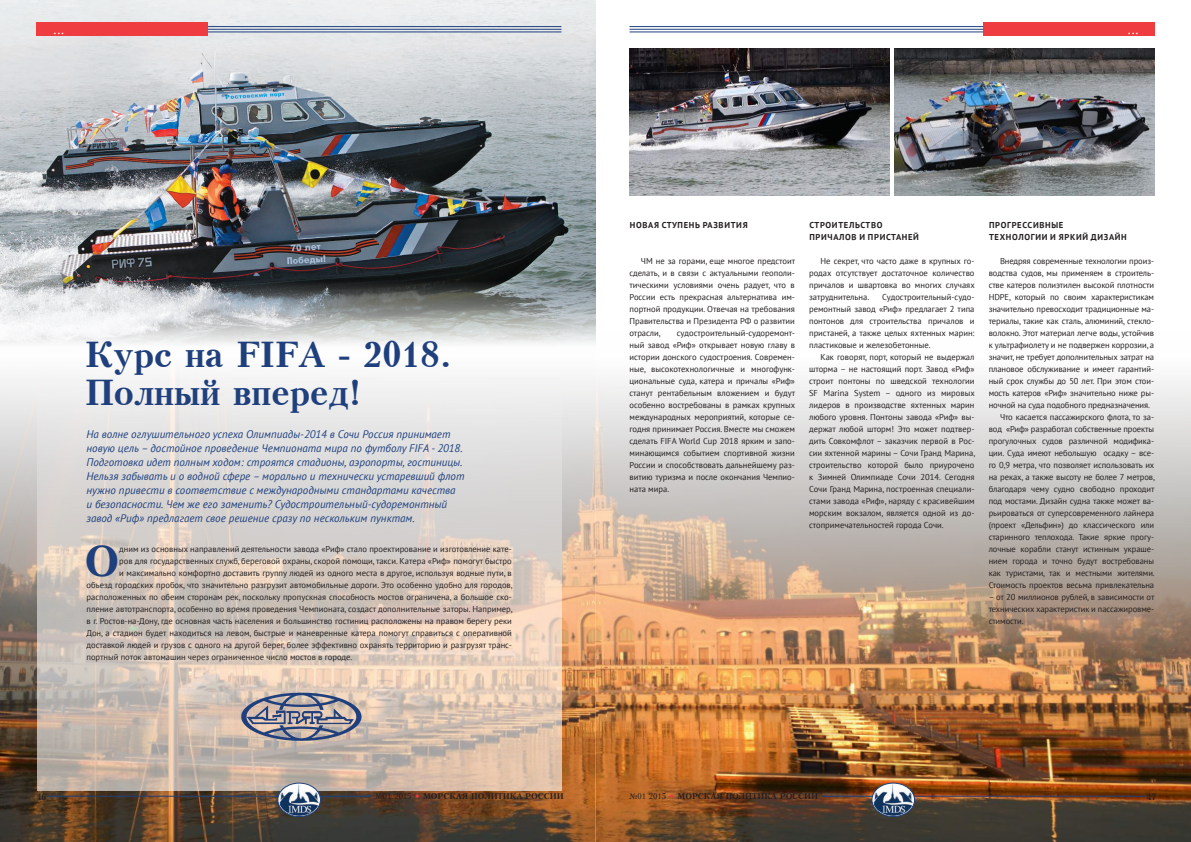
<style>
.page{position:relative;width:1191px;height:842px;background:#fff}
.page>*{position:absolute;margin:0;border:0;box-sizing:border-box;transform-origin:0 0}
.t1{font:42.8px "Petersburg Bold Cyrillic";color:#1f407d}
.t2{font:700 36px/38px "Peterburg";color:#1f407d}
.t3{font:14px "PT Sans";color:#fff}
.t4{font:italic 11px/14px "PT Sans";color:#1f407d}
.t5{font:9px "Petersburg Bold Cyrillic";color:#231f20}
.t6{font:8.6px/12px "PT Sans";letter-spacing:-.01em;color:#231f20;text-align:justify}
.t7{font:700 8.6px/12px "PT Sans";letter-spacing:.08em;color:#231f20}
.t8{font:8.2px "Petersburg Bold Cyrillic";color:#231f20}
.s1{font-family:"Times New Roman"}
.s2{font-family:"Petersburg Cyrillic"}
.s3{color:#ee3a41}
</style>
<div class="page">
<img style="left:0;top:333px;width:1191px;height:509px">
<img style="left:0;top:0;width:595px;height:382px">
<svg style="left:37px;top:367px;width:524px;height:424px;background:#dad0c7"></svg>
<svg style="left:241px;top:693px;width:120px;height:48px;background:#99959e"></svg>
<img style="left:894px;top:48px;width:260px;height:148px">
<img style="left:629px;top:48px;width:260px;height:148px">
<hr style="left:48px;top:796px;width:324px;height:1px;background:#1f407d">
<hr style="left:821px;top:796px;width:325px;height:1px;background:#1f407d">
<div style="left:37px;top:23px;width:171px;height:13px;background:#ee3c41"></div>
<hr style="left:208px;top:26px;width:353px;height:1px;background:#1f407d">
<hr style="left:208px;top:29px;width:353px;height:1px;background:#1f407d">
<hr style="left:208px;top:32px;width:353px;height:1px;background:#1f407d">
<img style="left:278px;top:783px;width:42px;height:33px">
<div style="left:277px;top:783px;width:44px;height:34px;border:1px solid #1f407d;border-radius:50%"></div>
<img style="left:872px;top:783px;width:42px;height:33px">
<div style="left:871px;top:783px;width:44px;height:34px;border:1px solid #1f407d;border-radius:50%"></div>
<div style="left:982px;top:23px;width:172px;height:13px;background:#ee3c41"></div>
<hr style="left:629px;top:26px;width:354px;height:1px;background:#1f407d">
<hr style="left:629px;top:29px;width:354px;height:1px;background:#1f407d">
<hr style="left:629px;top:32px;width:354px;height:1px;background:#1f407d">
<h3 class="t3" style="left:53px;top:20px;width:12px">...</h3>
<h3 class="t3" style="left:1127px;top:20px;width:12px">...</h3>
<h2 class="t2" style="left:85px;top:335px;width:368px">Курс на FIFA - 2018.<br>Полный вперед!</h2>
<p class="t4" style="left:86px;top:427px;width:379px">На волне оглушительного успеха Олимпиады-2014 в Сочи Россия принимает новую цель – достойное проведение Чемпионата мира по футболу FIFA - 2018.<br>Подготовка идет полным ходом: строятся стадионы, аэропорты, гостиницы.<br>Нельзя забывать и о водной сфере – морально и технически устаревший флот нужно привести в соответствие с международными стандартами качества<br>и безопасности. Чем же его заменить? Судостроительный-судоремонтный завод «Риф» предлагает свое решение сразу по нескольким пунктам.</p>
<h1 class="t1" style="left:84px;top:537px;width:36px">О</h1>
<p class="t6" style="left:119px;top:543px;width:394px">дним из основных направлений деятельности завода «Риф» стало проектирование и изготовление кате-</p>
<p class="t6" style="left:119px;top:555px;width:394px">ров для государственных служб, береговой охраны, скорой помощи, такси. Катера «Риф» помогут быстро</p>
<p class="t6" style="left:119px;top:567px;width:394px">и максимально комфортно доставить группу людей из одного места в другое, используя водные пути, в</p>
<p class="t6" style="left:86px;top:579px;width:427px">объезд городских пробок, что значительно разгрузит автомобильные дороги. Это особенно удобно для городов,</p>
<p class="t6" style="left:86px;top:591px;width:427px">расположенных по обеим сторонам рек, поскольку пропускная способность мостов ограничена, а большое ско-</p>
<p class="t6" style="left:86px;top:603px;width:427px">пление автотранспорта, особенно во время проведения Чемпионата, создаст дополнительные заторы. Например,</p>
<p class="t6" style="left:86px;top:615px;width:427px">в г. Ростов-на-Дону, где основная часть населения и большинство гостиниц расположены на правом берегу реки</p>
<p class="t6" style="left:86px;top:627px;width:427px">Дон, а стадион будет находиться на левом, быстрые и маневренные катера помогут справиться с оперативной</p>
<p class="t6" style="left:86px;top:639px;width:427px">доставкой людей и грузов с одного на другой берег, более эффективно охранять территорию и разгрузят транс-</p>
<p class="t6" style="left:86px;top:651px;width:267px">портный поток автомашин через ограниченное число мостов в городе.</p>
<p class="t7" style="left:630px;top:219px;width:119px">НОВАЯ СТУПЕНЬ РАЗВИТИЯ</p>
<p class="t6" style="left:629px;top:255px;width:167px;text-indent:11px">ЧМ не за горами, еще многое предстоит сделать, и в связи с актуальными геополи&shy;тическими условиями очень радует, что в России есть прекрасная альтернатива им&shy;портной продукции. Отвечая на требования Правительства и Президента РФ о развитии отрасли,</p>
<p class="t6" style="left:629px;top:327px;width:167px;text-indent:47px">судостроительный-судоремонт&shy;ный завод «Риф» открывает новую главу в истории донского судостроения. Современ&shy;ные, высокотехнологичные и многофунк&shy;циональные суда, катера и причалы «Риф» станут рентабельным вложением и будут особенно востребованы в рамках крупных международных мероприятий, которые се&shy;годня принимает Россия. Вместе мы сможем сделать FIFA World Cup 2018 ярким и запо&shy;минающимся событием спортивной жизни России и способствовать дальнейшему раз&shy;витию туризма и после окончания Чемпио&shy;ната мира.</p>
<p class="t7" style="left:809px;top:219px;width:111px">СТРОИТЕЛЬСТВО<br>ПРИЧАЛОВ И ПРИСТАНЕЙ</p>
<p class="t6" style="left:809px;top:255px;width:167px;text-indent:11px">Не секрет, что часто даже в крупных го&shy;родах отсутствует достаточное количество причалов и швартовка во многих случаях затруднительна.</p>
<p class="t6" style="left:809px;top:291px;width:167px;text-indent:73px">Судостроительный-судо&shy;ремонтный завод «Риф» предлагает 2 типа понтонов для строительства причалов и пристаней, а также целых яхтенных марин: пластиковые и железобетонные.</p>
<p class="t6" style="left:809px;top:351px;width:167px;text-indent:11px">Как говорят, порт, который не выдержал шторма – не настоящий порт. Завод «Риф» строит понтоны по шведской технологии SF Marina System – одного из мировых лидеров в производстве яхтенных марин любого уровня. Понтоны завода «Риф» вы&shy;держат любой шторм! Это может подтвер&shy;дить Совкомфлот – заказчик первой в Рос&shy;сии яхтенной марины – Сочи Гранд Марина, строительство которой было приурочено к Зимней Олимпиаде Сочи 2014. Сегодня Сочи Гранд Марина, построенная специали&shy;стами завода «Риф», наряду с красивейшим морским вокзалом, является одной из до&shy;стопримечательностей города Сочи.</p>
<p class="t7" style="left:989px;top:219px;width:139px">ПРОГРЕССИВНЫЕ<br>ТЕХНОЛОГИИ И ЯРКИЙ ДИЗАЙН</p>
<p class="t6" style="left:1000px;top:255px;width:156px">Внедряя современные технологии произ-</p>
<p class="t6" style="left:988px;top:267px;width:167px">водства судов, мы применяем в строитель-</p>
<p class="t6" style="left:988px;top:279px;width:167px">стве катеров полиэтилен высокой плотности</p>
<p class="t6" style="left:988px;top:291px;width:167px">HDPE, который по своим характеристикам</p>
<p class="t6" style="left:988px;top:303px;width:167px">значительно превосходит традиционные ма-</p>
<p class="t6" style="left:988px;top:315px;width:167px">териалы, такие как сталь, алюминий, стекло-</p>
<p class="t6" style="left:988px;top:327px;width:167px">волокно. Этот материал легче воды, устойчив</p>
<p class="t6" style="left:988px;top:339px;width:167px">к ультрафиолету и не подвержен коррозии, а</p>
<p class="t6" style="left:988px;top:351px;width:167px">значит, не требует дополнительных затрат на</p>
<p class="t6" style="left:988px;top:363px;width:167px">плановое обслуживание и имеет гарантий-</p>
<p class="t6" style="left:988px;top:375px;width:167px">ный срок службы до 50 лет. При этом стои-</p>
<p class="t6" style="left:988px;top:387px;width:167px">мость катеров «Риф» значительно ниже ры-</p>
<p class="t6" style="left:988px;top:399px;width:163px">ночной на суда подобного предназначения.</p>
<p class="t6" style="left:1000px;top:411px;width:156px">Что касается пассажирского флота, то за-</p>
<p class="t6" style="left:988px;top:423px;width:167px">вод «Риф» разработал собственные проекты</p>
<p class="t6" style="left:988px;top:435px;width:167px">прогулочных судов различной модифика-</p>
<p class="t6" style="left:988px;top:447px;width:167px">ции. Суда имеют небольшую осадку – все-</p>
<p class="t6" style="left:988px;top:459px;width:167px">го 0,9 метра, что позволяет использовать их</p>
<p class="t6" style="left:988px;top:471px;width:168px">на реках, а также высоту не более 7 метров,</p>
<p class="t6" style="left:988px;top:483px;width:167px">благодаря чему судно свободно проходит</p>
<p class="t6" style="left:988px;top:495px;width:167px">под мостами. Дизайн судна также может ва-</p>
<p class="t6" style="left:988px;top:507px;width:167px">рьироваться от суперсовременного лайнера</p>
<p class="t6" style="left:988px;top:519px;width:167px">(проект «Дельфин») до классического или</p>
<p class="t6" style="left:988px;top:531px;width:167px">старинного теплохода. Такие яркие прогу-</p>
<p class="t6" style="left:988px;top:543px;width:167px">лочные корабли станут истинным украше-</p>
<p class="t6" style="left:988px;top:555px;width:167px">нием города и точно будут востребованы</p>
<p class="t6" style="left:988px;top:567px;width:168px">как туристами, так и местными жителями.</p>
<p class="t6" style="left:988px;top:579px;width:167px">Стоимость проектов весьма привлекательна</p>
<p class="t6" style="left:988px;top:591px;width:167px">– от 20 миллионов рублей, в зависимости от технических характеристик и пассажировме&shy;стимости.</p>
<p class="t5" style="left:37px;top:791px;width:11px">46</p>
<p class="t8" style="left:375px;top:791px;width:190px"><span class="s1">№</span><span class="s2">01 2015</span> <span class="s3">•</span> МОРСКАЯ ПОЛИТИКА РОССИИ</p>
<p class="t8" style="left:629px;top:791px;width:190px"><span class="s1">№</span><span class="s2">01 2015</span> <span class="s3">•</span> МОРСКАЯ ПОЛИТИКА РОССИИ</p>
<p class="t5" style="left:1146px;top:791px;width:11px">47</p>
</div>
